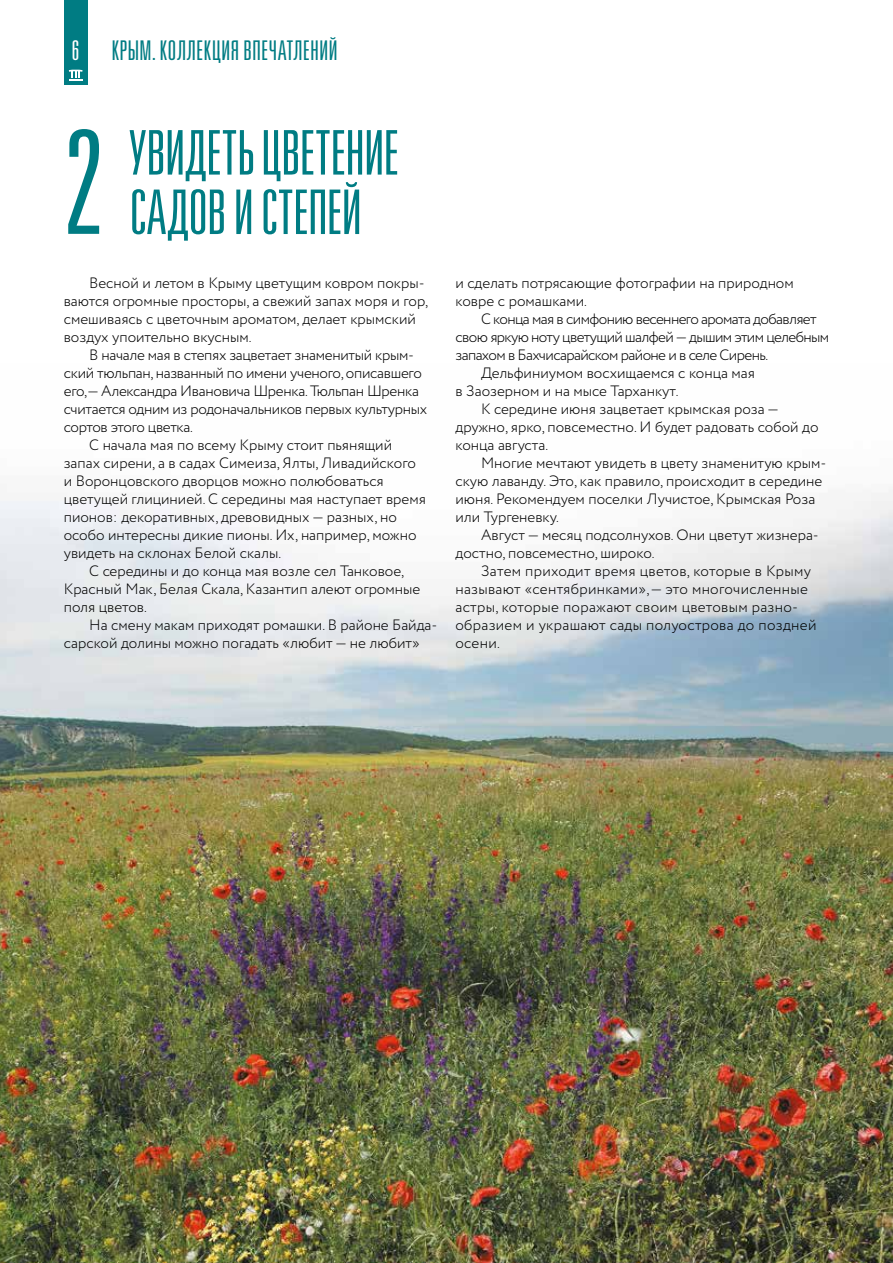
<style>
.page{position:relative;width:893px;height:1263px;background:#fff}
.page>*{position:absolute;margin:0;border:0;box-sizing:border-box;transform-origin:0 0}
.t1{font:143.7px "Univers LTCYR 49 Light Ult Cond";color:#007c83}
.t2{font:61.65px/59.4px "Univers LTCYR 49 Light Ult Cond";letter-spacing:-.015em;color:#007c83}
.t3{font:27.15px "Univers LTCYR 49 Light Ult Cond";letter-spacing:.01em;color:#007c83}
.t4{font:300 15px/18px "Circe";color:#000}
.t5{font:300 15px "Circe";letter-spacing:-.02em;color:#000}
.t6{font:300 15px "Circe";letter-spacing:.02em;color:#000}
.t7{font:300 15px "Circe";letter-spacing:-.04em;color:#000}
.t8{font:300 15px "Circe";letter-spacing:-.025em;color:#000}
.s1{color:#fff}
</style>
<div class="page">
<img style="left:0;top:489px;width:893px;height:774px">
<div style="left:64px;top:0;width:24px;height:85px;background:#007c83"></div>
<hr style="left:69px;top:69px;width:14px;height:3px;background:#fff">
<svg style="left:69px;top:70px;width:14px;height:11px"></svg>
<h3 class="t3" style="left:72px;top:34px;width:267px"><span class="s1">6</span> КРЫМ. КОЛЛЕКЦИЯ ВПЕЧАТЛЕНИЙ</h3>
<h1 class="t1" style="left:64px;top:99px;width:41px">2</h1>
<h2 class="t2" style="left:129px;top:122px;width:271px">УВИДЕТЬ ЦВЕТЕНИЕ<br>САДОВ И СТЕПЕЙ</h2>
<p class="t4" style="left:64px;top:274px;width:366px;text-indent:26px">Весной и летом в Крыму цветущим ковром покры&shy;ваются огромные просторы, а свежий запах моря и гор, смешиваясь с цветочным ароматом, делает крымский воздух упоительно вкусным.</p>
<p class="t5" style="left:89px;top:345px;width:326px">В начале мая в степях зацветает знаменитый крым-</p>
<p class="t5" style="left:64px;top:363px;width:360px">ский тюльпан, названный по имени ученого, описавшего</p>
<p class="t5" style="left:64px;top:381px;width:357px">его,— Александра Ивановича Шренка. Тюльпан Шренка</p>
<p class="t5" style="left:64px;top:399px;width:365px">считается одним из родоначальников первых культурных</p>
<p class="t8" style="left:64px;top:417px;width:131px">сортов этого цветка.</p>
<p class="t4" style="left:89px;top:436px;width:304px">С начала мая по всему Крыму стоит пьянящий</p>
<p class="t4" style="left:64px;top:454px;width:354px">запах сирени, а в садах Симеиза, Ялты, Ливадийского</p>
<p class="t4" style="left:64px;top:472px;width:321px">и Воронцовского дворцов можно полюбоваться</p>
<p class="t4" style="left:64px;top:490px;width:364px">цветущей глицинией. С середины мая наступает время</p>
<p class="t4" style="left:64px;top:508px;width:335px">пионов: декоративных, древовидных — разных, но</p>
<p class="t4" style="left:64px;top:526px;width:354px">особо интересны дикие пионы. Их, например, можно</p>
<p class="t4" style="left:64px;top:544px;width:219px">увидеть на склонах Белой скалы.</p>
<p class="t4" style="left:89px;top:562px;width:316px">С середины и до конца мая возле сел Танковое,</p>
<p class="t4" style="left:64px;top:580px;width:358px">Красный Мак, Белая Скала, Казантип алеют огромные</p>
<p class="t4" style="left:64px;top:598px;width:85px">поля цветов.</p>
<p class="t4" style="left:89px;top:616px;width:350px">На смену макам приходят ромашки. В районе Байда-</p>
<p class="t4" style="left:64px;top:634px;width:357px">сарской долины можно погадать «любит — не любит»</p>
<p class="t4" style="left:455px;top:274px;width:340px">и сделать потрясающие фотографии на природном ковре с ромашками.</p>
<p class="t7" style="left:481px;top:309px;width:337px">С конца мая в симфонию весеннего аромата добавляет</p>
<p class="t7" style="left:455px;top:327px;width:375px">свою яркую ноту цветущий шалфей—дышим этим целебным</p>
<p class="t7" style="left:455px;top:345px;width:314px">запахом в Бахчисарайском районе и в селе Сирень.</p>
<p class="t4" style="left:481px;top:364px;width:275px">Дельфиниумом восхищаемся с конца мая</p>
<p class="t4" style="left:455px;top:382px;width:224px">в Заозерном и на мысе Тарханкут.</p>
<p class="t4" style="left:481px;top:400px;width:300px">К середине июня зацветает крымская роза —</p>
<p class="t4" style="left:455px;top:418px;width:365px">дружно, ярко, повсеместно. И будет радовать собой до</p>
<p class="t4" style="left:455px;top:436px;width:94px">конца августа.</p>
<p class="t4" style="left:481px;top:454px;width:347px">Многие мечтают увидеть в цвету знаменитую крым-</p>
<p class="t4" style="left:455px;top:472px;width:368px">скую лаванду. Это, как правило, происходит в середине</p>
<p class="t4" style="left:455px;top:490px;width:361px">июня. Рекомендуем поселки Лучистое, Крымская Роза</p>
<p class="t4" style="left:455px;top:508px;width:105px">или Тургеневку.</p>
<p class="t4" style="left:481px;top:526px;width:339px">Август — месяц подсолнухов. Они цветут жизнера-</p>
<p class="t4" style="left:455px;top:544px;width:201px">достно, повсеместно, широко.</p>
<p class="t6" style="left:481px;top:561px;width:331px">Затем приходит время цветов, которые в Крыму</p>
<p class="t6" style="left:455px;top:579px;width:354px">называют «сентябринками»,— это многочисленные</p>
<p class="t6" style="left:455px;top:597px;width:342px">астры, которые поражают своим цветовым разно-</p>
<p class="t6" style="left:455px;top:615px;width:362px">образием и украшают сады полуострова до поздней</p>
<p class="t4" style="left:455px;top:634px;width:46px">осени.</p>
</div>
